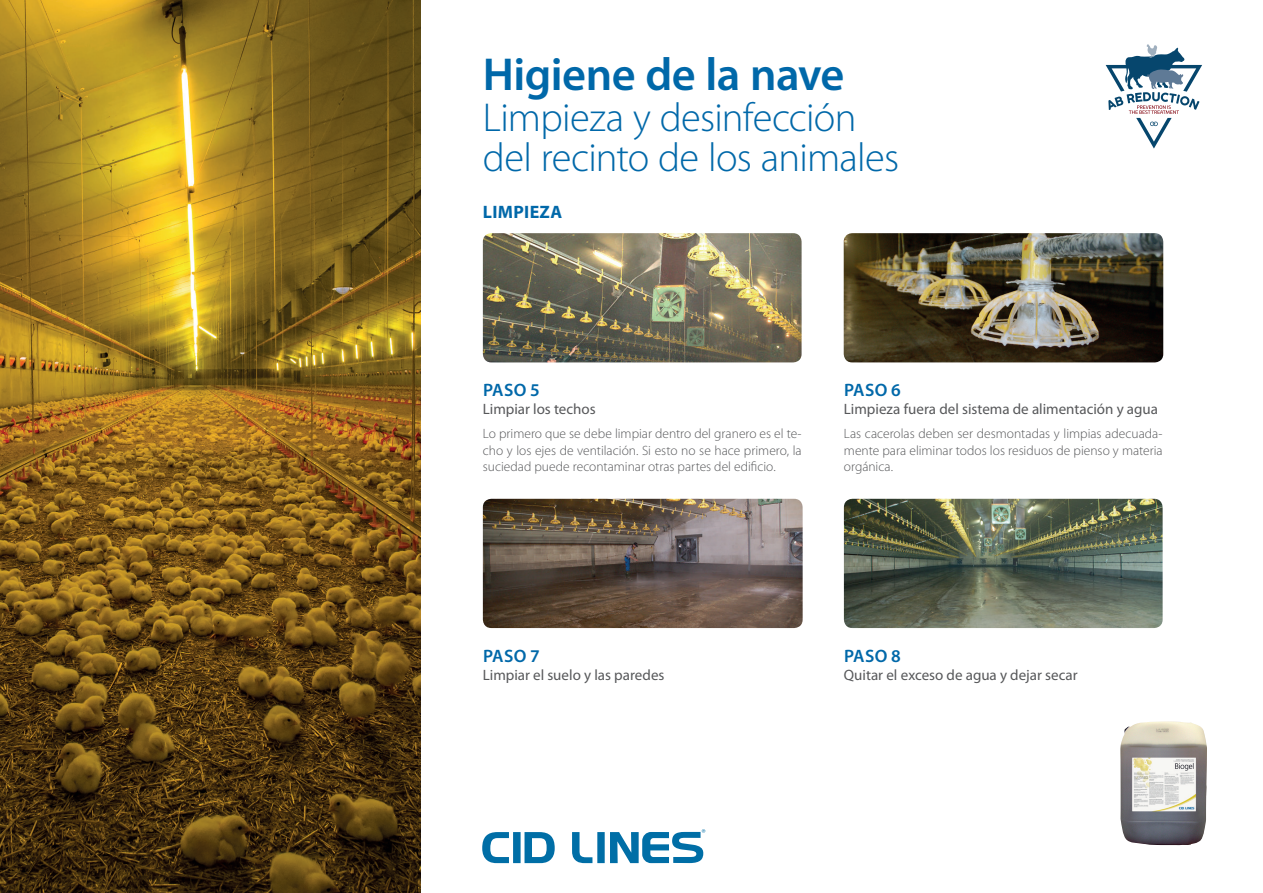
<style>
.page{position:relative;width:1263px;height:893px;background:#fff}
.page>*{position:absolute;margin:0;border:0;box-sizing:border-box;transform-origin:0 0}
.t1{font:600 46.35px "Myriad Pro";letter-spacing:-.01em;color:#0068a9}
.t2{font:300 40.5px/40.5px "Myriad Pro";letter-spacing:-.02em;color:#0068a9}
.t3{font:600 18px "Myriad Pro";letter-spacing:.02em;color:#0068a9}
.t4{font:700 18px "Myriad Pro";letter-spacing:.02em;color:#0068a9}
.t5{font:15px "Myriad Pro";color:#57585a}
.t6{font:300 13.5px/16.2px "Myriad Pro";color:#57585a;text-align:justify}
</style>
<div class="page">
<img style="left:0;top:0;width:421px;height:893px">
<svg style="left:482px;top:832px;width:73px;height:31px"></svg>
<svg style="left:572px;top:829px;width:133px;height:34px"></svg>
<svg style="left:1106px;top:44px;width:96px;height:105px"></svg>
<img style="left:483px;top:233px;width:318px;height:129px">
<img style="left:844px;top:499px;width:318px;height:129px">
<img style="left:844px;top:233px;width:319px;height:129px">
<img style="left:483px;top:499px;width:320px;height:129px">
<img style="left:1120px;top:721px;width:87px;height:124px">
<h1 class="t1" style="left:483px;top:45px;width:363px">Higiene de la nave</h1>
<h2 class="t2" style="left:483px;top:98px;width:418px">Limpieza y desinfección del recinto de los animales</h2>
<h3 class="t4" style="left:483px;top:202px;width:81px">LIMPIEZA</h3>
<h3 class="t3" style="left:483px;top:378px;width:58px">PASO 5</h3>
<p class="t5" style="left:483px;top:400px;width:114px">Limpiar los techos</p>
<p class="t6" style="left:483px;top:426px;width:320px">Lo primero que se debe limpiar dentro del granero es el te&shy;cho y los ejes de ventilación. Si esto no se hace primero, la suciedad puede recontaminar otras partes del edificio.</p>
<h3 class="t3" style="left:844px;top:378px;width:58px">PASO 6</h3>
<p class="t5" style="left:844px;top:400px;width:316px">Limpieza fuera del sistema de alimentación y agua</p>
<p class="t6" style="left:844px;top:426px;width:320px">Las cacerolas deben ser desmontadas y limpias adecuada&shy;mente para eliminar todos los residuos de pienso y materia orgánica.</p>
<h3 class="t3" style="left:483px;top:644px;width:58px">PASO 7</h3>
<p class="t5" style="left:483px;top:667px;width:183px">Limpiar el suelo y las paredes</p>
<h3 class="t3" style="left:844px;top:644px;width:58px">PASO 8</h3>
<p class="t5" style="left:844px;top:667px;width:235px">Quitar el exceso de agua y dejar secar</p>
</div>
